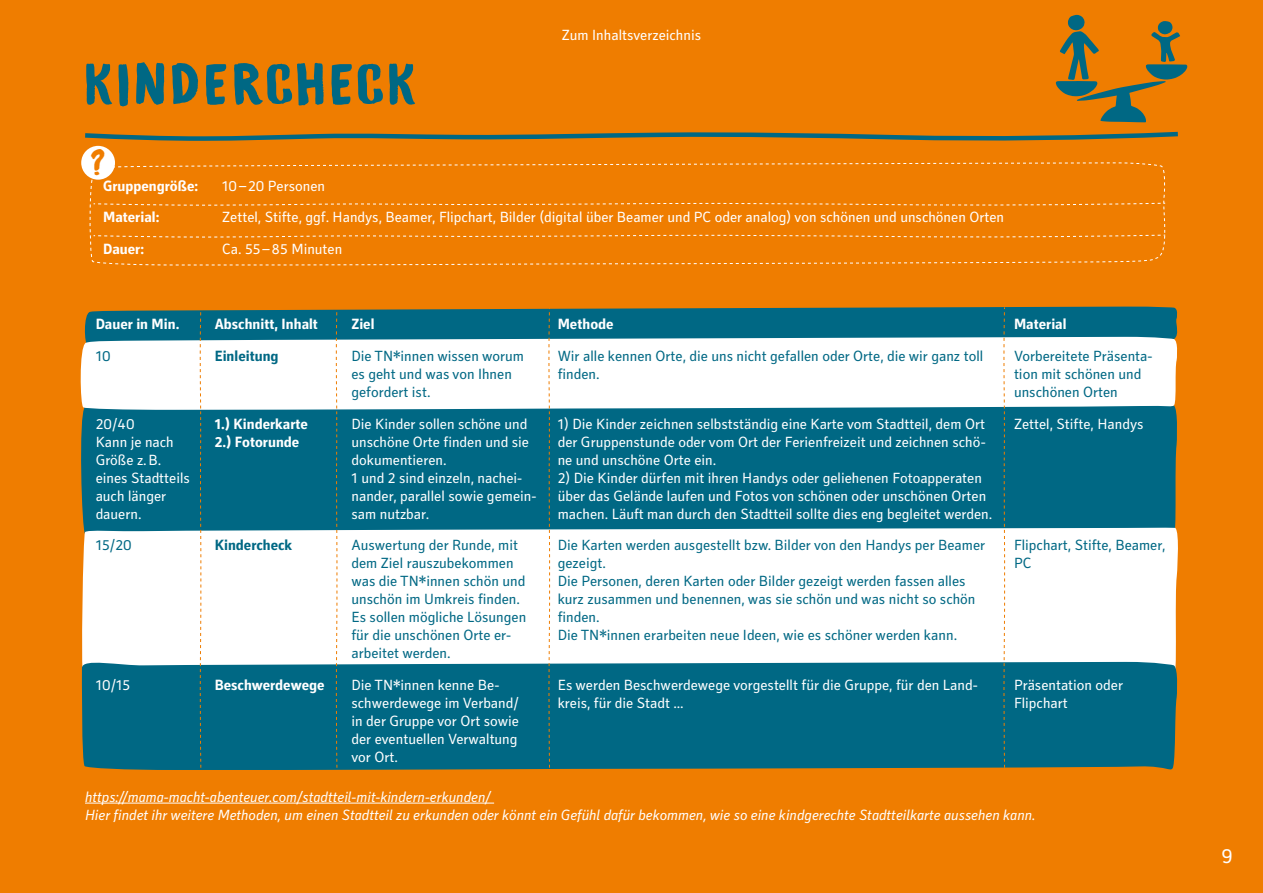
<style>
.page{position:relative;width:1263px;height:893px;background:#ef7d00}
.page>*{position:absolute;margin:0;border:0;box-sizing:border-box;transform-origin:0 0}
.t1{font:60px "DK Bygone";letter-spacing:.08em;color:#006884}
.t2{font:36px "DK Bygone";color:#ef7d00}
.t3{font:21px "Secca Kj G";color:#fff}
.t4{font:15px/18px "Secca Kj G";color:#fff}
.t5{font:15px/18px "Secca Kj G";color:#006884}
.t6{font:italic 15px/18px "Secca Kj G";color:#fff}
.t7{font:700 15px/18px "Secca Kj G";color:#fff}
.t8{font:700 15px "Secca Kj G";color:#006884}
</style>
<div class="page">
<hr style="left:85px;top:803px;width:409px;height:1px;background:#fff">
<svg style="left:80px;top:129px;width:1102px;height:14px;background:#a2762a"></svg>
<svg style="left:1056px;top:15px;width:131px;height:107px;background:#b07722"></svg>
<div style="left:81px;top:146px;width:34px;height:34px;background:#fff;border-radius:50%"></div>
<div style="left:89px;top:162px;width:1079px;height:104px;background:#ef7d00"></div>
<svg style="left:83px;top:306px;width:1100px;height:473px"></svg>
<h1 class="t1" style="left:85px;top:52px;width:333px">KINDERCHECK</h1>
<h2 class="t2" style="left:90px;top:143px;width:16px">?</h2>
<p class="t4" style="left:562px;top:27px;width:141px">Zum Inhaltsverzeichnis</p>
<p class="t7" style="left:103px;top:177px;width:97px">Gruppengröße:</p>
<p class="t4" style="left:222px;top:177px;width:104px">10–20 Personen</p>
<p class="t7" style="left:103px;top:209px;width:58px">Material:</p>
<p class="t4" style="left:222px;top:209px;width:783px">Zettel, Stifte, ggf. Handys, Beamer, Flipchart, Bilder (digital über Beamer und PC oder analog) von schönen und unschönen Orten</p>
<p class="t7" style="left:103px;top:240px;width:42px">Dauer:</p>
<p class="t4" style="left:222px;top:240px;width:122px">Ca. 55–85 Minuten</p>
<p class="t7" style="left:96px;top:315px;width:85px">Dauer in Min.</p>
<p class="t7" style="left:215px;top:315px;width:105px">Abschnitt, Inhalt</p>
<p class="t7" style="left:351px;top:315px;width:25px">Ziel</p>
<p class="t7" style="left:558px;top:315px;width:57px">Methode</p>
<p class="t7" style="left:1014px;top:315px;width:54px">Material</p>
<p class="t5" style="left:96px;top:347px;width:17px">10</p>
<p class="t8" style="left:215px;top:347px;width:65px">Einleitung</p>
<p class="t5" style="left:351px;top:347px;width:174px">Die TN*innen wissen worum es geht und was von Ihnen gefordert ist.</p>
<p class="t5" style="left:558px;top:347px;width:427px">Wir alle kennen Orte, die uns nicht gefallen oder Orte, die wir ganz toll finden.</p>
<p class="t5" style="left:1014px;top:347px;width:140px">Vorbereitete Präsenta&shy;tion mit schönen und unschönen Orten</p>
<p class="t4" style="left:96px;top:415px;width:96px">20/40<br>Kann je nach<br>Größe z. B. eines Stadtteils auch länger dauern.</p>
<p class="t7" style="left:215px;top:415px;width:95px">1.) Kinderkarte<br>2.) Fotorunde</p>
<p class="t4" style="left:351px;top:415px;width:186px">Die Kinder sollen schöne und unschöne Orte finden und sie dokumentieren.<br>1 und 2 sind einzeln, nachei&shy;nander, parallel sowie gemein&shy;sam nutzbar.</p>
<p class="t4" style="left:558px;top:415px;width:430px;text-align:justify">1) Die Kinder zeichnen selbstständig eine Karte vom Stadtteil, dem Ort der Gruppenstunde oder vom Ort der Ferienfreizeit und zeichnen schö&shy;ne und unschöne Orte ein.</p>
<p class="t4" style="left:1014px;top:415px;width:131px">Zettel, Stifte, Handys</p>
<p class="t4" style="left:558px;top:469px;width:434px">2) Die Kinder dürfen mit ihren Handys oder geliehenen Fotoapperaten über das Gelände laufen und Fotos von schönen oder unschönen Orten machen. Läuft man durch den Stadtteil sollte dies eng begleitet werden.</p>
<p class="t5" style="left:96px;top:537px;width:38px">15/20</p>
<p class="t8" style="left:215px;top:537px;width:79px">Kindercheck</p>
<p class="t5" style="left:351px;top:537px;width:176px">Auswertung der Runde, mit dem Ziel rauszubekommen was die TN*innen schön und unschön im Umkreis finden.<br>Es sollen mögliche Lösungen für die unschönen Orte er&shy;arbeitet werden.</p>
<p class="t5" style="left:558px;top:537px;width:429px">Die Karten werden ausgestellt bzw. Bilder von den Handys per Beamer gezeigt.<br>Die Personen, deren Karten oder Bilder gezeigt werden fassen alles kurz zusammen und benennen, was sie schön und was nicht so schön finden.<br>Die TN*innen erarbeiten neue Ideen, wie es schöner werden kann.</p>
<p class="t5" style="left:1014px;top:537px;width:153px">Flipchart, Stifte, Beamer,<br>PC</p>
<p class="t4" style="left:96px;top:677px;width:36px">10/15</p>
<p class="t7" style="left:215px;top:677px;width:111px">Beschwerdewege</p>
<p class="t4" style="left:351px;top:677px;width:169px">Die TN*innen kenne Be&shy;schwerdewege im Verband/ in der Gruppe vor Ort sowie der eventuellen Verwaltung vor Ort.</p>
<p class="t4" style="left:558px;top:677px;width:422px">Es werden Beschwerdewege vorgestellt für die Gruppe, für den Land&shy;kreis, für die Stadt ...</p>
<p class="t4" style="left:1014px;top:677px;width:111px">Präsentation oder<br>Flipchart</p>
<p class="t6" style="left:85px;top:788px;width:952px">https://mama-macht-abenteuer.com/stadtteil-mit-kindern-erkunden/<br>Hier findet ihr weitere Methoden, um einen Stadtteil zu erkunden oder könnt ein Gefühl dafür bekommen, wie so eine kindgerechte Stadtteilkarte aussehen kann.</p>
<h3 class="t3" style="left:1221px;top:844px;width:13px">9</h3>
</div>
